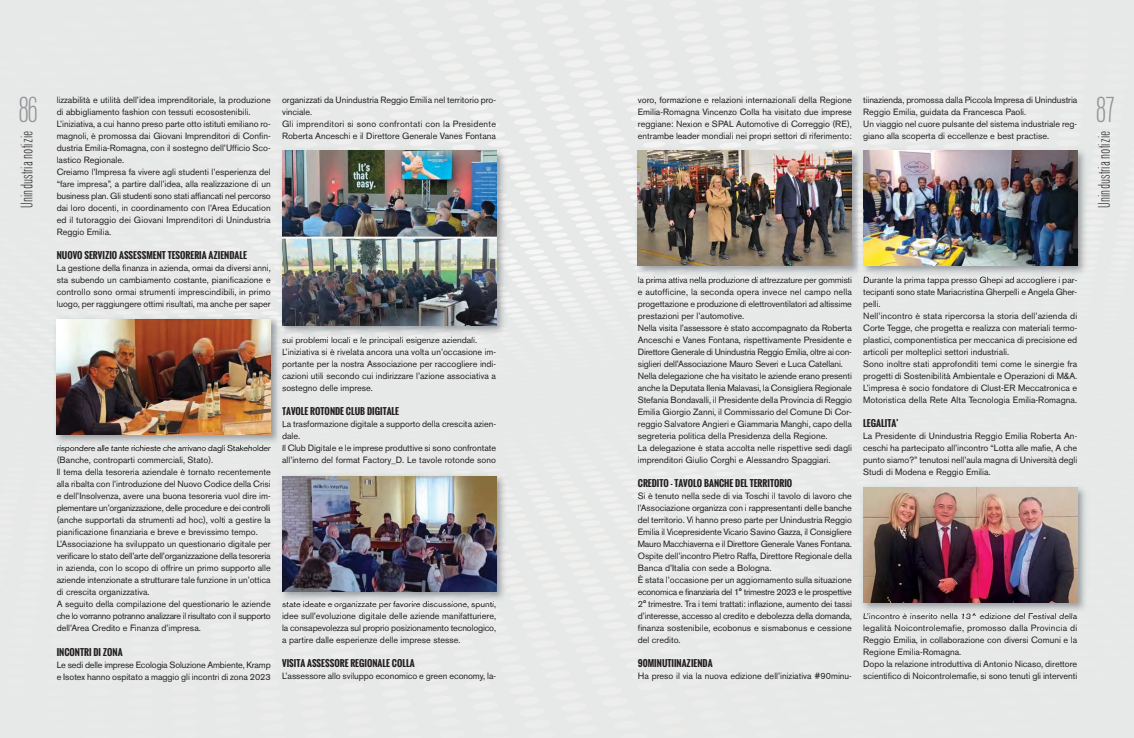
<style>
.page{position:relative;width:1134px;height:738px;background:#fff}
.page>*{position:absolute;margin:0;border:0;box-sizing:border-box;transform-origin:0 0}
.t1{font:300 condensed 30px "OPTI Venus";color:#939598}
.t2{font:300 condensed 14px "OPTI Venus";letter-spacing:.02em;color:#231f20}
.t3{font:9px/12px "Akzidenz Grotesk BE";color:#231f20}
.t4{font:700 9px "Oswald";color:#231f20}
</style>
<div class="page">
<div style="left:0;top:0;width:1134px;height:737px;background:#e7e8e8"></div>
<img style="left:52px;top:315px;width:225px;height:132px">
<img style="left:277px;top:338px;width:7px;height:109px">
<img style="left:57px;top:444px;width:52px;height:3px">
<svg style="left:282px;top:338px;width:2px;height:55px"></svg>
<svg style="left:282px;top:407px;width:2px;height:40px"></svg>
<img style="left:57px;top:319px;width:214px;height:115px">
<img style="left:277px;top:146px;width:232px;height:192px">
<img style="left:284px;top:336px;width:63px;height:2px">
<img style="left:282px;top:151px;width:214px;height:174px">
<img style="left:277px;top:471px;width:232px;height:132px">
<img style="left:282px;top:600px;width:50px;height:3px">
<img style="left:282px;top:476px;width:214px;height:114px">
<img style="left:633px;top:146px;width:457px;height:132px">
<img style="left:638px;top:276px;width:48px;height:2px">
<img style="left:638px;top:151px;width:214px;height:114px">
<img style="left:865px;top:276px;width:54px;height:2px">
<img style="left:863px;top:151px;width:214px;height:114px">
<img style="left:858px;top:483px;width:232px;height:132px">
<img style="left:864px;top:612px;width:64px;height:3px">
<img style="left:863px;top:487px;width:214px;height:115px">
<h1 class="t1" style="left:18px;top:97px;width:22px">86</h1>
<h2 class="t2" style="left:21px;top:208px;width:79px;rotate:-90deg">Unindustria notizie</h2>
<p class="t3" style="left:57px;top:95px;width:216px">lizzabilità e utilità dell’idea imprenditoriale, la produzione di abbigliamento fashion con tessuti ecosostenibili.<br>L’iniziativa, a cui hanno preso parte otto istituti emiliano ro&shy;magnoli, è promossa dai Giovani Imprenditori di Confin&shy;dustria Emilia-Romagna, con il sostegno dell’Ufficio Sco&shy;lastico Regionale.<br>Creiamo l’Impresa fa vivere agli studenti l’esperienza del “fare impresa”, a partire dall’idea, alla realizzazione di un business plan. Gli studenti sono stati affiancati nel percorso dai loro docenti, in coordinamento con l’Area Education ed il tutoraggio dei Giovani Imprenditori di Unindustria Reggio Emilia.</p>
<p class="t4" style="left:57px;top:250px;width:192px">NUOVO SERVIZIO ASSESSMENT TESORERIA AZIENDALE</p>
<p class="t3" style="left:57px;top:263px;width:216px;text-align:justify">La gestione della finanza in azienda, ormai da diversi anni, sta subendo un cambiamento costante, pianificazione e controllo sono ormai strumenti imprescindibili, in primo luogo, per raggiungere ottimi risultati, ma anche per saper</p>
<p class="t3" style="left:57px;top:443px;width:216px">rispondere alle tante richieste che arrivano dagli Stakeholder (Banche, controparti commerciali, Stato).<br>Il tema della tesoreria aziendale è tornato recentemente alla ribalta con l’introduzione del Nuovo Codice della Crisi e dell’Insolvenza, avere una buona tesoreria vuol dire im&shy;plementare un’organizzazione, delle procedure e dei controlli (anche supportati da strumenti ad hoc), volti a gestire la pianificazione finanziaria e breve e brevissimo tempo.<br>L’Associazione ha sviluppato un questionario digitale per verificare lo stato dell’arte dell’organizzazione della tesoreria in azienda, con lo scopo di offrire un primo supporto alle aziende intenzionate a strutturare tale funzione in un’ottica di crescita organizzativa.<br>A seguito della compilazione del questionario le aziende che lo vorranno potranno analizzare il risultato con il supporto dell’Area Credito e Finanza d’impresa.</p>
<p class="t4" style="left:57px;top:646px;width:67px">INCONTRI DI ZONA</p>
<p class="t3" style="left:57px;top:658px;width:216px">Le sedi delle imprese Ecologia Soluzione Ambiente, Kramp e Isotex hanno ospitato a maggio gli incontri di zona 2023</p>
<p class="t3" style="left:282px;top:94px;width:216px">organizzati da Unindustria Reggio Emilia nel territorio pro&shy;vinciale.<br>Gli imprenditori si sono confrontati con la Presidente Roberta Anceschi e il Direttore Generale Vanes Fontana</p>
<p class="t3" style="left:282px;top:334px;width:216px">sui problemi locali e le principali esigenze aziendali.<br>L’iniziativa si è rivelata ancora una volta un’occasione im&shy;portante per la nostra Associazione per raccogliere indi&shy;cazioni utili secondo cui indirizzare l’azione associativa a sostegno delle imprese.</p>
<p class="t4" style="left:282px;top:406px;width:119px">TAVOLE ROTONDE CLUB DIGITALE</p>
<p class="t3" style="left:282px;top:418px;width:216px">La trasformazione digitale a supporto della crescita azien&shy;dale.<br>Il Club Digitale e le imprese produttive si sono confrontate all’interno del format Factory_D. Le tavole rotonde sono</p>
<p class="t3" style="left:282px;top:598px;width:216px;text-align:justify">state ideate e organizzate per favorire discussione, spunti, idee sull’evoluzione digitale delle aziende manifatturiere, la consapevolezza sul proprio posizionamento tecnologico, a partire dalle esperienze delle imprese stesse.</p>
<p class="t4" style="left:282px;top:658px;width:134px">VISITA ASSESSORE REGIONALE COLLA</p>
<p class="t3" style="left:282px;top:670px;width:216px">L’assessore allo sviluppo economico e green economy, la-</p>
<p class="t3" style="left:638px;top:94px;width:216px;text-align:justify">voro, formazione e relazioni internazionali della Regione Emilia-Romagna Vincenzo Colla ha visitato due imprese reggiane: Nexion e SPAL Automotive di Correggio (RE), entrambe leader mondiali nei propri settori di riferimento:</p>
<p class="t3" style="left:863px;top:94px;width:216px">tiinazienda, promossa dalla Piccola Impresa di Unindustria Reggio Emilia, guidata da Francesca Paoli.<br>Un viaggio nel cuore pulsante del sistema industriale reg&shy;giano alla scoperta di eccellenze e best practise.</p>
<h1 class="t1" style="left:1095px;top:97px;width:22px">87</h1>
<h2 class="t2" style="left:1098px;top:208px;width:79px;rotate:-90deg">Unindustria notizie</h2>
<p class="t3" style="left:638px;top:274px;width:216px">la prima attiva nella produzione di attrezzature per gommisti e autofficine, la seconda opera invece nel campo nella progettazione e produzione di elettroventilatori ad altissime prestazioni per l’automotive.<br>Nella visita l’assessore è stato accompagnato da Roberta Anceschi e Vanes Fontana, rispettivamente Presidente e Direttore Generale di Unindustria Reggio Emilia, oltre ai con&shy;siglieri dell’Associazione Mauro Severi e Luca Catellani.<br>Nella delegazione che ha visitato le aziende erano presenti anche la Deputata Ilenia Malavasi, la Consigliera Regionale Stefania Bondavalli, il Presidente della Provincia di Reggio Emilia Giorgio Zanni, il Commissario del Comune Di Cor&shy;reggio Salvatore Angieri e Giammaria Manghi, capo della segreteria politica della Presidenza della Regione.<br>La delegazione è stata accolta nelle rispettive sedi dagli imprenditori Giulio Corghi e Alessandro Spaggiari.</p>
<p class="t4" style="left:638px;top:478px;width:156px">CREDITO - TAVOLO BANCHE DEL TERRITORIO</p>
<p class="t3" style="left:638px;top:490px;width:216px">Si è tenuto nella sede di via Toschi il tavolo di lavoro che l’Associazione organizza con i rappresentanti delle banche del territorio. Vi hanno preso parte per Unindustria Reggio Emilia il Vicepresidente Vicario Savino Gazza, il Consigliere Mauro Macchiaverna e il Direttore Generale Vanes Fontana.<br>Ospite dell’incontro Pietro Raffa, Direttore Regionale della Banca d’Italia con sede a Bologna.<br>È stata l’occasione per un aggiornamento sulla situazione economica e finanziaria del 1° trimestre 2023 e le prospettive 2° trimestre. Tra i temi trattati: inflazione, aumento dei tassi d’interesse, accesso al credito e debolezza della domanda, finanza sostenibile, ecobonus e sismabonus e cessione del credito.</p>
<p class="t4" style="left:638px;top:658px;width:76px">90MINUTIINAZIENDA</p>
<p class="t3" style="left:638px;top:670px;width:216px">Ha preso il via la nuova edizione dell’iniziativa #90minu-</p>
<p class="t3" style="left:863px;top:274px;width:216px">Durante la prima tappa presso Ghepi ad accogliere i par&shy;tecipanti sono state Mariacristina Gherpelli e Angela Gher&shy;pelli.<br>Nell’incontro è stata ripercorsa la storia dell’azienda di Corte Tegge, che progetta e realizza con materiali termo&shy;plastici, componentistica per meccanica di precisione ed articoli per molteplici settori industriali.<br>Sono inoltre stati approfonditi temi come le sinergie fra progetti di Sostenibilità Ambientale e Operazioni di M&amp;A.<br>L’impresa è socio fondatore di Clust-ER Meccatronica e Motoristica della Rete Alta Tecnologia Emilia-Romagna.</p>
<p class="t4" style="left:863px;top:418px;width:37px">LEGALITA’</p>
<p class="t3" style="left:863px;top:430px;width:216px;text-align:justify">La Presidente di Unindustria Reggio Emilia Roberta An&shy;ceschi ha partecipato all’incontro “Lotta alle mafie, A che punto siamo?” tenutosi nell’aula magna di Università degli Studi di Modena e Reggio Emilia.</p>
<p class="t3" style="left:863px;top:610px;width:216px">L’incontro è inserito nella 13^ edizione del Festival della legalità Noicontrolemafie, promosso dalla Provincia di Reggio Emilia, in collaborazione con diversi Comuni e la Regione Emilia-Romagna.<br>Dopo la relazione introduttiva di Antonio Nicaso, direttore scientifico di Noicontrolemafie, si sono tenuti gli interventi</p>
</div>
